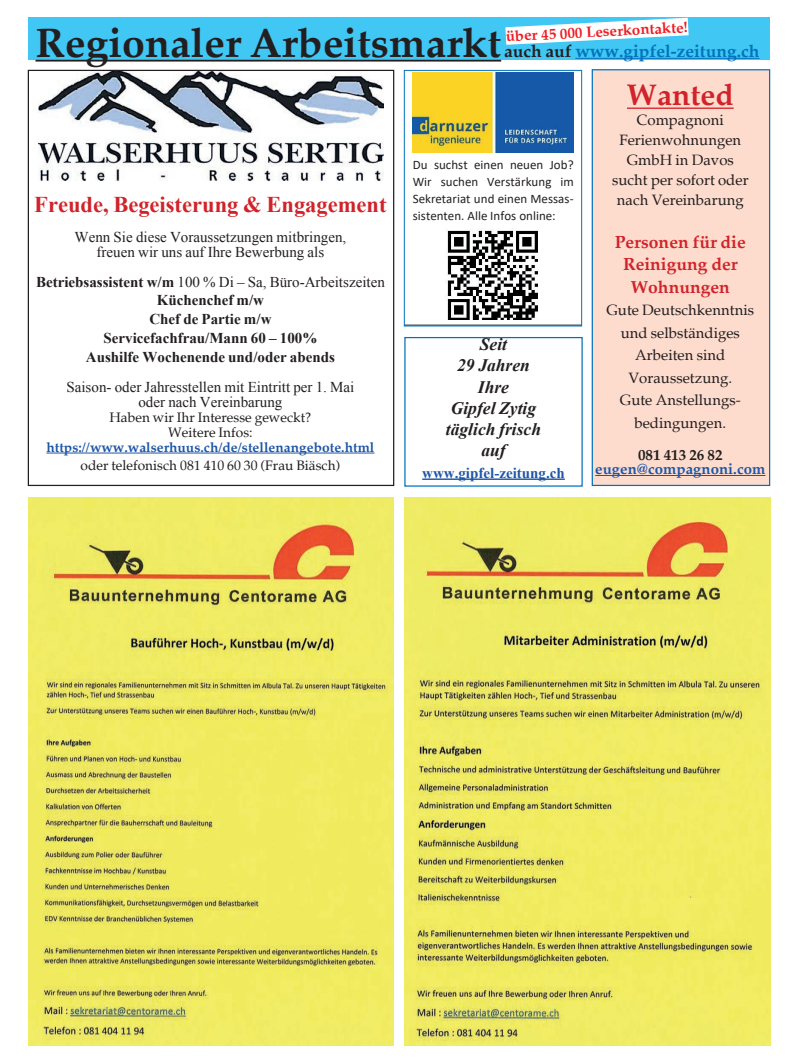
<style>
.page{position:relative;width:798px;height:1063px;background:#fff}
.page>*{position:absolute;margin:0;border:0;box-sizing:border-box;transform-origin:0 0}
.t1{font:700 41.12px "Palatia";color:#231f20}
.t2{font:700 30px "Palatia";color:#d1232a}
.t3{font:700 22.5px "Times New Roman";color:#d1232a}
.t4{font:italic 700 17.5px/21.2px "Times New Roman";color:#231f20;text-align:center}
.t5{font:700 17.5px/22.5px "Palatia";color:#d1232a;text-align:center}
.t6{font:700 17.38px "Palatia";color:#0072bc}
.t7{font:15px/22.5px "Palatia";color:#231f20;text-align:center}
.t8{font:700 15px/18.8px "Times New Roman";color:#231f20;text-align:center}
.t9{font:15px/15px "Times New Roman";color:#231f20;text-align:center}
.t10{font:700 15px "Palatia";color:#ee1d23}
.t11{font:700 15px "Times New Roman";color:#1e56a6}
.t12{font:700 15px "Palatia";color:#1e56a6}
.t13{font:700 15px "Palatia";color:#231f20}
.t14{font:13.75px/15px "Palatia";color:#231f20;text-align:center}
.t15{font:700 13.75px "Palatia";color:#1e56a6}
.t16{font:13px/17.1px "Calibri";color:#231f20;text-align:justify}
.s1{color:#231f20}
.s2{font-weight:400}
</style>
<div class="page">
<div style="left:28px;top:18px;width:741px;height:42px;background:#40c7f4"></div>
<hr style="left:35px;top:60px;width:466px;height:2px;background:#231f20">
<hr style="left:575px;top:58px;width:184px;height:1px;background:#0072bc">
<svg style="left:505px;top:18px;width:184px;height:27px"></svg>
<img style="left:28px;top:498px;width:365px;height:547px">
<img style="left:405px;top:498px;width:365px;height:547px">
<div style="left:591px;top:69px;width:179px;height:417px;background:#fddcce;border:1px solid #0072bc"></div>
<hr style="left:626px;top:108px;width:107px;height:1px;background:#d1232a">
<hr style="left:595px;top:475px;width:170px;height:1px;background:#1e56a6">
<img style="left:38px;top:72px;width:346px;height:109px">
<div style="left:28px;top:70px;width:366px;height:416px;border:1px solid #231f20"></div>
<hr style="left:46px;top:453px;width:328px;height:1px;background:#1e56a6">
<img style="left:412px;top:72px;width:161px;height:80px">
<img style="left:447px;top:230px;width:91px;height:90px">
<div style="left:403px;top:70px;width:179px;height:256px;border:1px solid #0072bc"></div>
<hr style="left:422px;top:478px;width:142px;height:2px;background:#1e56a6">
<p class="t10" style="left:505px;top:27px;width:184px;rotate:-3deg">über 45 000 Leserkontakte!</p>
<h1 class="t1" style="left:35px;top:18px;width:467px">Regionaler Arbeitsmarkt</h1>
<p class="t6" style="left:504px;top:40px;width:257px"><span class="s1">auch auf</span> www.gipfel-zeitung.ch</p>
<h3 class="t3" style="left:34px;top:189px;width:353px">Freude, Begeisterung &amp; Engagement</h3>
<p class="t9" style="left:75px;top:229px;width:273px">Wenn Sie diese Voraussetzungen mitbringen, freuen wir uns auf Ihre Bewerbung als</p>
<p class="t8" style="left:36px;top:272px;width:350px">Betriebsassistent w/m <span class="s2">100 % Di – Sa, Büro-Arbeitszeiten<br></span>Küchenchef m/w<br>Chef de Partie m/w<br>Servicefachfrau/Mann 60 – 100%<br>Aushilfe Wochenende und/oder abends</p>
<p class="t9" style="left:66px;top:379px;width:289px">Saison- oder Jahresstellen mit Eintritt per 1. Mai oder nach Vereinbarung</p>
<p class="t14" style="left:109px;top:410px;width:203px">Haben wir Ihr Interesse geweckt?<br>Weitere Infos:</p>
<p class="t15" style="left:46px;top:439px;width:329px">https://www.walserhuus.ch/de/stellenangebote.html</p>
<p class="t14" style="left:81px;top:458px;width:261px">oder telefonisch 081 410 60 30 (Frau Biäsch)</p>
<p class="t16" style="left:412px;top:156px;width:162px">Du suchst einen neuen Job?<br>Wir suchen Verstärkung im Sekretariat und einen Messas&shy;sistenten. Alle Infos online:</p>
<p class="t4" style="left:445px;top:333px;width:97px">Seit<br>29 Jahren<br>Ihre<br>Gipfel Zytig täglich frisch auf</p>
<p class="t11" style="left:422px;top:462px;width:144px">www.gipfel-zeitung.ch</p>
<h2 class="t2" style="left:626px;top:77px;width:108px">Wanted</h2>
<p class="t7" style="left:612px;top:110px;width:138px;line-height:20px">Compagnoni<br>Ferienwohnungen<br>GmbH in Davos sucht per sofort oder nach Vereinbarung</p>
<p class="t5" style="left:614px;top:231px;width:132px">Personen für die<br>Reinigung der<br>Wohnungen</p>
<p class="t7" style="left:606px;top:299px;width:149px">Gute Deutschkenntnis und selbständiges<br>Arbeiten sind<br>Voraussetzung.<br>Gute Anstellungs&shy;bedingungen.</p>
<p class="t13" style="left:637px;top:446px;width:86px">081 413 26 82</p>
<p class="t12" style="left:595px;top:460px;width:171px">eugen@compagnoni.com</p>
</div>
